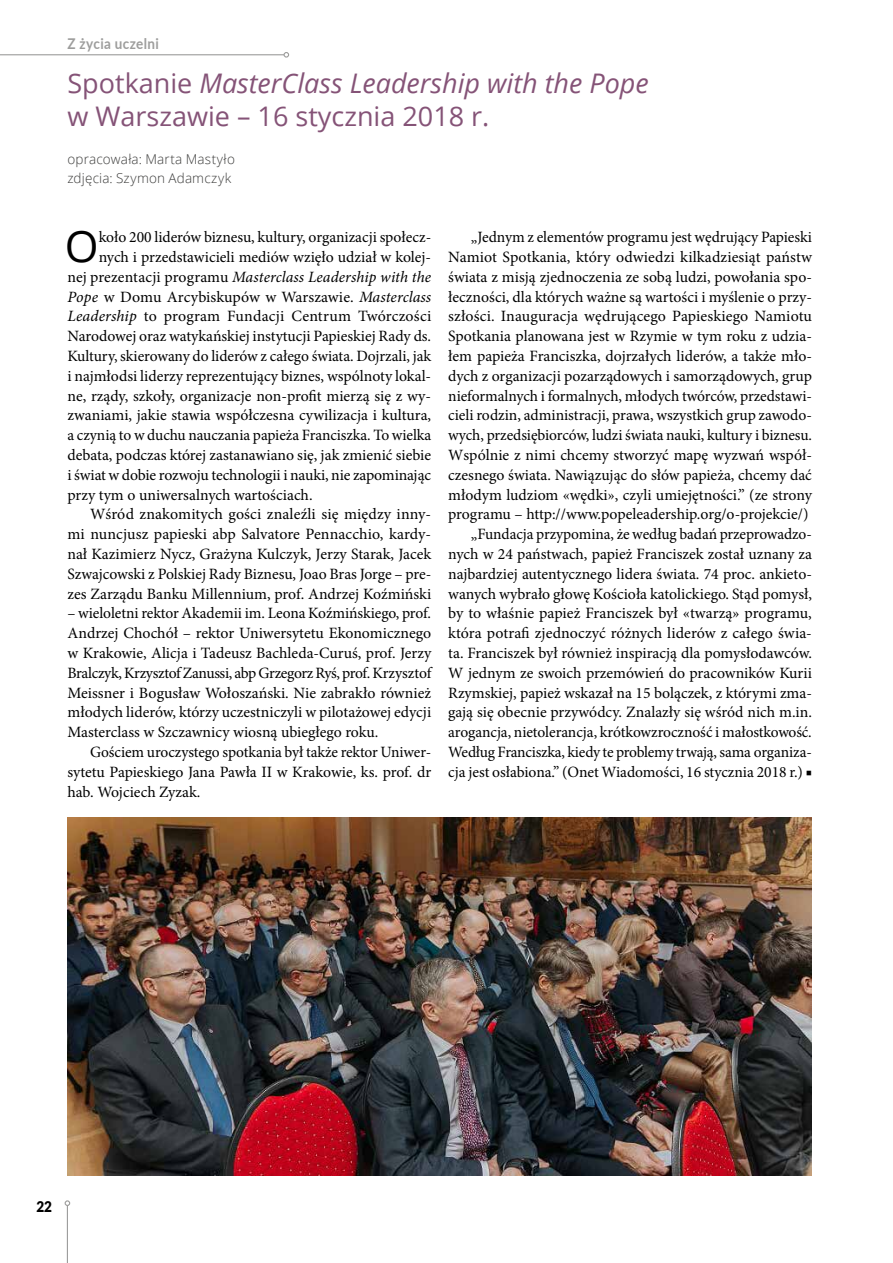
<style>
.page{position:relative;width:893px;height:1263px;background:#fff}
.page>*{position:absolute;margin:0;border:0;box-sizing:border-box;transform-origin:0 0}
.t1{font:43.5px "Open Sans";color:#000}
.t2{font:27px/33px "Open Sans";color:#855377}
.t3{font:15.75px/19.8px "Minion Pro";color:#000;text-align:justify}
.t4{font:italic 15.75px "Minion Pro";color:#000}
.t5{font:700 14.85px "Lato";letter-spacing:.025em;color:#9d9d9c;scale:.91 1}
.t6{font:900 14.85px "Lato";color:#000;scale:.91 1}
.t7{font:300 13.5px/19.2px "Open Sans";letter-spacing:.01em;color:#3c3c3b}
.s1{font-style:italic}
.s2{font-style:normal}
</style>
<div class="page">
<img style="left:68px;top:817px;width:744px;height:359px">
<hr style="left:67px;top:1205px;width:1px;height:58px;background:#9d9d9c">
<svg style="left:65px;top:1200px;width:5px;height:6px"></svg>
<hr style="left:0;top:54px;width:284px;height:1px;background:#9d9d9c">
<svg style="left:284px;top:52px;width:5px;height:6px"></svg>
<p class="t5" style="left:68px;top:32px;width:102px">Z życia uczelni</p>
<h2 class="t2" style="left:67px;top:66px;width:583px">Spotkanie <span class="s1">MasterClass Leadership with the Pope </span>w Warszawie – 16 stycznia 2018 r.</h2>
<p class="t7" style="left:68px;top:149px;width:169px">opracowała: Marta Mastyło zdjęcia: Szymon Adamczyk</p>
<h1 class="t1" style="left:65px;top:216px;width:35px">O</h1>
<p class="t3" style="left:99px;top:227px;width:334px">koło 200 liderów biznesu, kultury, organizacji społecz-</p>
<p class="t3" style="left:99px;top:247px;width:334px">nych i przedstawicieli mediów wzięło udział w kolej-</p>
<p class="t4" style="left:67px;top:266px;width:365px"><span class="s2">nej prezentacji programu</span> Masterclass Leadership with the</p>
<p class="t3" style="left:68px;top:287px;width:365px"><span class="s1">Pope</span> w Domu Arcybiskupów w Warszawie. <span class="s1">Masterclass</span></p>
<p class="t3" style="left:68px;top:306px;width:365px"><span class="s1">Leadership</span> to program Fundacji Centrum Twórczości</p>
<p class="t3" style="left:68px;top:326px;width:365px">Narodowej oraz watykańskiej instytucji Papieskiej Rady ds.</p>
<p class="t3" style="left:68px;top:346px;width:365px">Kultury, skierowany do liderów z całego świata. Dojrzali, jak</p>
<p class="t3" style="left:68px;top:366px;width:365px">i najmłodsi liderzy reprezentujący biznes, wspólnoty lokal-</p>
<p class="t3" style="left:68px;top:386px;width:365px">ne, rządy, szkoły, organizacje non-profit mierzą się z wy-</p>
<p class="t3" style="left:68px;top:405px;width:365px">zwaniami, jakie stawia współczesna cywilizacja i kultura,</p>
<p class="t3" style="left:68px;top:425px;width:365px">a czynią to w duchu nauczania papieża Franciszka. To wielka</p>
<p class="t3" style="left:68px;top:445px;width:365px">debata, podczas której zastanawiano się, jak zmienić siebie</p>
<p class="t3" style="left:68px;top:465px;width:365px">i świat w dobie rozwoju technologii i nauki, nie zapominając</p>
<p class="t3" style="left:68px;top:485px;width:247px">przy tym o uniwersalnych wartościach.</p>
<p class="t3" style="left:90px;top:504px;width:343px">Wśród znakomitych gości znaleźli się między inny-</p>
<p class="t3" style="left:68px;top:524px;width:365px">mi nuncjusz papieski abp Salvatore Pennacchio, kardy-</p>
<p class="t3" style="left:68px;top:544px;width:365px">nał Kazimierz Nycz, Grażyna Kulczyk, Jerzy Starak, Jacek</p>
<p class="t3" style="left:68px;top:564px;width:365px">Szwajcowski z Polskiej Rady Biznesu, Joao Bras Jorge – pre-</p>
<p class="t3" style="left:68px;top:584px;width:365px">zes Zarządu Banku Millennium, prof. Andrzej Koźmiński</p>
<p class="t3" style="left:68px;top:603px;width:365px">– wieloletni rektor Akademii im. Leona Koźmińskiego, prof.<br>Andrzej Chochół – rektor Uniwersytetu Ekonomicznego w Krakowie, Alicja i Tadeusz Bachleda-Curuś, prof. Jerzy Bralczyk, Krzysztof Zanussi, abp Grzegorz Ryś, prof. Krzysztof Meissner i Bogusław Wołoszański. Nie zabrakło również młodych liderów, którzy uczestniczyli w pilotażowej edycji Masterclass w Szczawnicy wiosną ubiegłego roku.</p>
<p class="t3" style="left:68px;top:742px;width:365px;text-indent:22px">Gościem uroczystego spotkania był także rektor Uniwer&shy;sytetu Papieskiego Jana Pawła II w Krakowie, ks. prof. dr hab. Wojciech Zyzak.</p>
<p class="t3" style="left:448px;top:227px;width:365px;text-align:right">„Jednym z elementów programu jest wędrujący Papieski Namiot Spotkania, który odwiedzi kilkadziesiąt państw świata z misją zjednoczenia ze sobą ludzi, powołania spo&shy;łeczności, dla których ważne są wartości i myślenie o przy&shy;szłości. Inauguracja wędrującego Papieskiego Namiotu Spotkania planowana jest w Rzymie w tym roku z udzia&shy;łem papieża Franciszka, dojrzałych liderów, a także mło&shy;dych z organizacji pozarządowych i samorządowych, grup nieformalnych i formalnych, młodych twórców, przedstawi&shy;cieli rodzin, administracji, prawa, wszystkich grup zawodo&shy;wych, przedsiębiorców, ludzi świata nauki, kultury i biznesu.<br>Wspólnie z nimi chcemy stworzyć mapę wyzwań współ&shy;czesnego świata. Nawiązując do słów papieża, chcemy dać młodym ludziom «wędki», czyli umiejętności.” (ze strony programu – http://www.popeleadership.org/o-projekcie/) „Fundacja przypomina, że według badań przeprowadzo&shy;nych w 24 państwach, papież Franciszek został uznany za najbardziej autentycznego lidera świata. 74 proc. ankieto&shy;wanych wybrało głowę Kościoła katolickiego. Stąd pomysł, by to właśnie papież Franciszek był «twarzą» programu, która potrafi zjednoczyć różnych liderów z całego świa&shy;ta. Franciszek był również inspiracją dla pomysłodawców.<br>W jednym ze swoich przemówień do pracowników Kurii Rzymskiej, papież wskazał na 15 bolączek, z którymi zma&shy;gają się obecnie przywódcy. Znalazły się wśród nich m.in. arogancja, nietolerancja, krótkowzroczność i małostkowość.<br>Według Franciszka, kiedy te problemy trwają, sama organiza&shy;cja jest osłabiona.” (Onet Wiadomości, 16 stycznia 2018 r.) ■</p>
<p class="t6" style="left:36px;top:1195px;width:19px">22</p>
</div>
